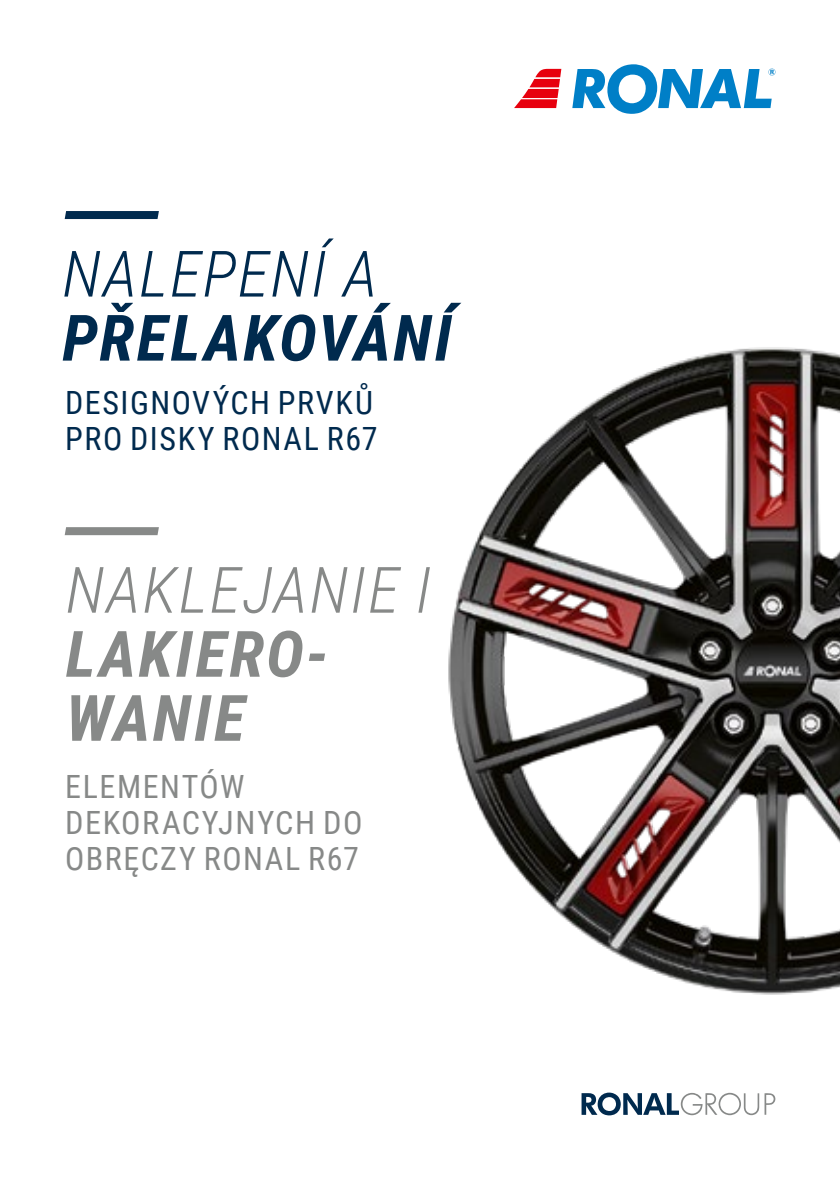
<style>
.page{position:relative;width:840px;height:1180px;background:#fff}
.page>*{position:absolute;margin:0;border:0;box-sizing:border-box;transform-origin:0 0}
.t1{font:italic 700 64px/64px "Roboto Condensed";letter-spacing:.04em;color:#878988}
.t2{font:italic 700 64px "Roboto Condensed";letter-spacing:.03em;color:#002a4e}
.t3{font:italic 300 64px "Roboto Condensed";letter-spacing:.03em;color:#878988}
.t4{font:italic 300 64px "Roboto Condensed";letter-spacing:.025em;color:#002a4e}
.t5{font:32px/36px "Roboto Condensed";letter-spacing:.045em;color:#878988}
.t6{font:32px/36px "Roboto Condensed";letter-spacing:.05em;color:#002a4e}
</style>
<div class="page">
<svg style="left:572px;top:64px;width:203px;height:50px"></svg>
<svg style="left:514px;top:69px;width:47px;height:39px"></svg>
<img style="left:448px;top:347px;width:391px;height:648px">
<svg style="left:581px;top:1092px;width:194px;height:23px"></svg>
<div style="left:65px;top:211px;width:93px;height:8px;background:#002a4e"></div>
<div style="left:65px;top:527px;width:93px;height:8px;background:#878988"></div>
<h1 class="t4" style="left:62px;top:229px;width:316px">NALEPENÍ A</h1>
<h1 class="t2" style="left:62px;top:293px;width:390px">PŘELAKOVÁNÍ</h1>
<p class="t6" style="left:65px;top:383px;width:314px">DESIGNOVÝCH PRVKŮ<br>PRO DISKY RONAL R67</p>
<h1 class="t3" style="left:66px;top:545px;width:367px">NAKLEJANIE I</h1>
<h1 class="t1" style="left:66px;top:619px;width:264px">LAKIERO-<br>WANIE</h1>
<p class="t5" style="left:65px;top:767px;width:298px">ELEMENTÓW<br>DEKORACYJNYCH DO<br>OBRĘCZY RONAL R67</p>
</div>
